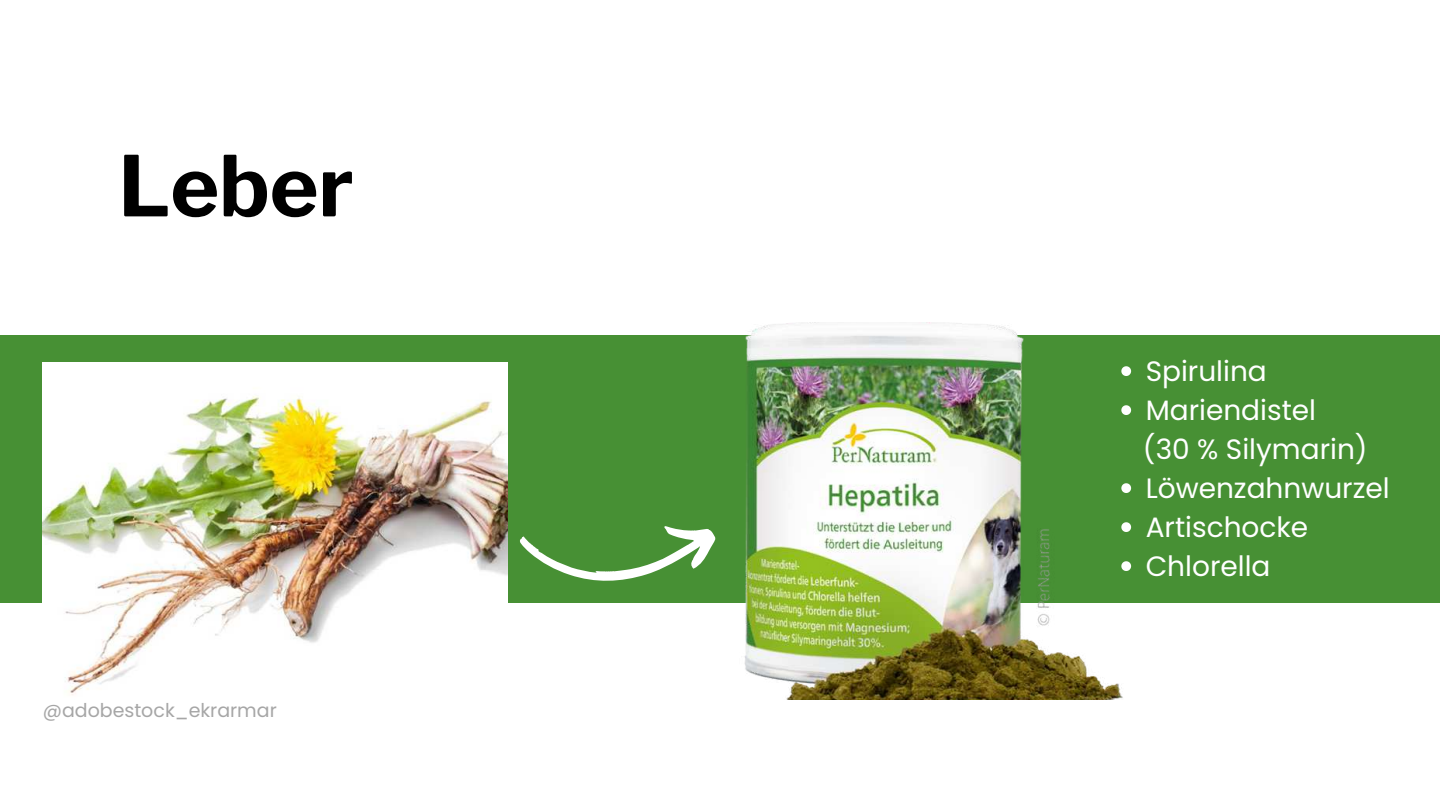
<style>
.page{position:relative;width:1440px;height:810px;background:#fff}
.page>*{position:absolute;margin:0;border:0;box-sizing:border-box;transform-origin:0 0}
.t1{font:700 83.1px "Libre Franklin";color:#000}
.t2{font:28px/39px "Poppins";color:#fff}
.t3{font:19px "Poppins";color:#a6a6a6}
</style>
<div class="page">
<div style="left:0;top:335px;width:1440px;height:268px;background:#479034"></div>
<img style="left:43px;top:362px;width:465px;height:333px">
<img style="left:744px;top:323px;width:388px;height:376px">
<svg style="left:520px;top:526px;width:196px;height:55px"></svg>
<svg style="left:1121px;top:366px;width:10px;height:10px"></svg>
<svg style="left:1121px;top:405px;width:10px;height:10px"></svg>
<svg style="left:1121px;top:483px;width:10px;height:10px"></svg>
<svg style="left:1121px;top:522px;width:10px;height:10px"></svg>
<svg style="left:1121px;top:561px;width:10px;height:10px"></svg>
<h1 class="t1" style="left:118px;top:136px;width:237px">Leber</h1>
<p class="t3" style="left:43px;top:699px;width:235px">@adobestock_ekrarmar</p>
<p class="t2" style="left:1146px;top:351px;width:172px">Spirulina<br>Mariendistel</p>
<p class="t2" style="left:1143px;top:429px;width:226px">(30 % Silymarin)</p>
<p class="t2" style="left:1146px;top:468px;width:246px">Löwenzahnwurzel<br>Artischocke<br>Chlorella</p>
</div>
